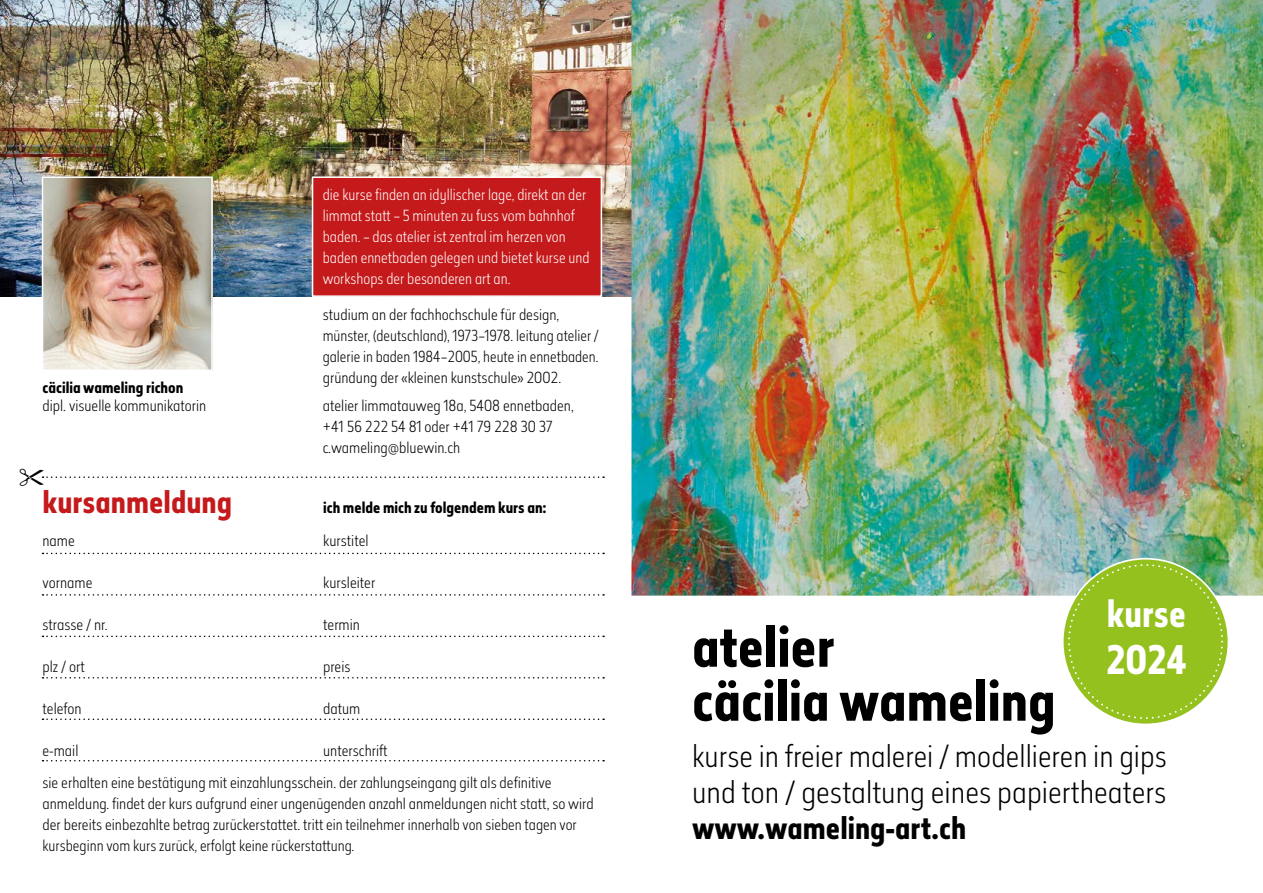
<style>
.page{position:relative;width:1263px;height:893px;background:#fff}
.page>*{position:absolute;margin:0;border:0;box-sizing:border-box;transform-origin:0 0}
.t1{font:700 54px "Elysio";color:#000}
.t2{font:700 38.7px "Elysio";color:#fff}
.t3{font:700 36.3px "Elysio";color:#fff}
.t4{font:300 30px/36px "Elysio";color:#000}
.t5{font:700 30px "Elysio";color:#000}
.t6{font:700 30px "Elysio";color:#c51a1b}
.t7{font:300 15px/21px "Elysio";color:#000}
.t8{font:300 15px/21px "Elysio";color:#fff}
.t9{font:700 15px "Elysio";color:#000}
</style>
<div class="page">
<img style="left:0;top:0;width:631px;height:296px">
<img style="left:631px;top:0;width:632px;height:596px">
<svg style="left:1062px;top:558px;width:167px;height:167px"></svg>
<div style="left:1063px;top:560px;width:164px;height:164px;background:#95c11f;border-radius:50%"></div>
<div style="left:312px;top:176px;width:290px;height:121px;background:#c51a1b;border:2px solid #fff"></div>
<svg style="left:43px;top:553px;width:561px;height:1px"></svg>
<svg style="left:43px;top:594px;width:561px;height:2px"></svg>
<svg style="left:43px;top:636px;width:561px;height:1px"></svg>
<svg style="left:43px;top:677px;width:561px;height:1px"></svg>
<svg style="left:43px;top:718px;width:561px;height:2px"></svg>
<svg style="left:43px;top:760px;width:561px;height:1px"></svg>
<img style="left:45px;top:179px;width:165px;height:189px">
<div style="left:42px;top:176px;width:171px;height:195px;border:2px solid #fff"></div>
<svg style="left:41px;top:476px;width:563px;height:2px"></svg>
<p class="t9" style="left:43px;top:377px;width:142px">cäcilia wameling richon</p>
<p class="t7" style="left:43px;top:395px;width:165px">dipl. visuelle kommunikatorin</p>
<p class="t8" style="left:323px;top:184px;width:265px">die kurse finden an idyllischer lage, direkt an der</p>
<p class="t8" style="left:323px;top:205px;width:268px">limmat statt – 5 minuten zu fuss vom bahnhof baden. – das atelier ist zentral im herzen von baden ennetbaden gelegen und bietet kurse und workshops der besonderen art an.</p>
<p class="t7" style="left:323px;top:304px;width:278px">studium an der fachhochschule für design, münster, (deutschland), 1973–1978. leitung atelier / galerie in baden 1984–2005, heute in ennetbaden. gründung der «kleinen kunstschule» 2002.</p>
<p class="t7" style="left:323px;top:395px;width:252px">atelier limmatauweg 18a, 5408 ennetbaden,</p>
<p class="t7" style="left:323px;top:416px;width:231px">+41 56 222 54 81 oder +41 79 228 30 37</p>
<p class="t7" style="left:323px;top:437px;width:139px">c.wameling@bluewin.ch</p>
<p class="t6" style="left:43px;top:481px;width:191px">kursanmeldung</p>
<p class="t9" style="left:323px;top:497px;width:225px">ich melde mich zu folgendem kurs an:</p>
<p class="t7" style="left:43px;top:530px;width:34px">name</p>
<p class="t7" style="left:323px;top:530px;width:47px">kurstitel</p>
<p class="t7" style="left:43px;top:572px;width:51px">vorname</p>
<p class="t7" style="left:323px;top:572px;width:54px">kursleiter</p>
<p class="t7" style="left:43px;top:614px;width:67px">strasse / nr.</p>
<p class="t7" style="left:323px;top:614px;width:38px">termin</p>
<p class="t7" style="left:43px;top:656px;width:44px">plz / ort</p>
<p class="t7" style="left:323px;top:656px;width:29px">preis</p>
<p class="t7" style="left:43px;top:698px;width:41px">telefon</p>
<p class="t7" style="left:323px;top:698px;width:39px">datum</p>
<p class="t7" style="left:43px;top:740px;width:37px">e-mail</p>
<p class="t7" style="left:323px;top:740px;width:66px">unterschrift</p>
<p class="t7" style="left:43px;top:771px;width:553px">sie erhalten eine bestätigung mit einzahlungsschein. der zahlungseingang gilt als definitive anmeldung. findet der kurs aufgrund einer ungenügenden anzahl anmeldungen nicht statt, so wird der bereits einbezahlte betrag zurückerstattet. tritt ein teilnehmer innerhalb von sieben tagen vor kursbeginn vom kurs zurück, erfolgt keine rückerstattung.</p>
<p class="t3" style="left:1107px;top:588px;width:81px">kurse</p>
<p class="t2" style="left:1106px;top:632px;width:82px">2024</p>
<p class="t1" style="left:692px;top:609px;width:144px">atelier</p>
<p class="t1" style="left:692px;top:663px;width:365px">cäcilia wameling</p>
<p class="t4" style="left:692px;top:737px;width:476px">kurse in freier malerei / modellieren in gips und ton / gestaltung eines papiertheaters</p>
<p class="t5" style="left:692px;top:806px;width:276px">www.wameling-art.ch</p>
</div>
